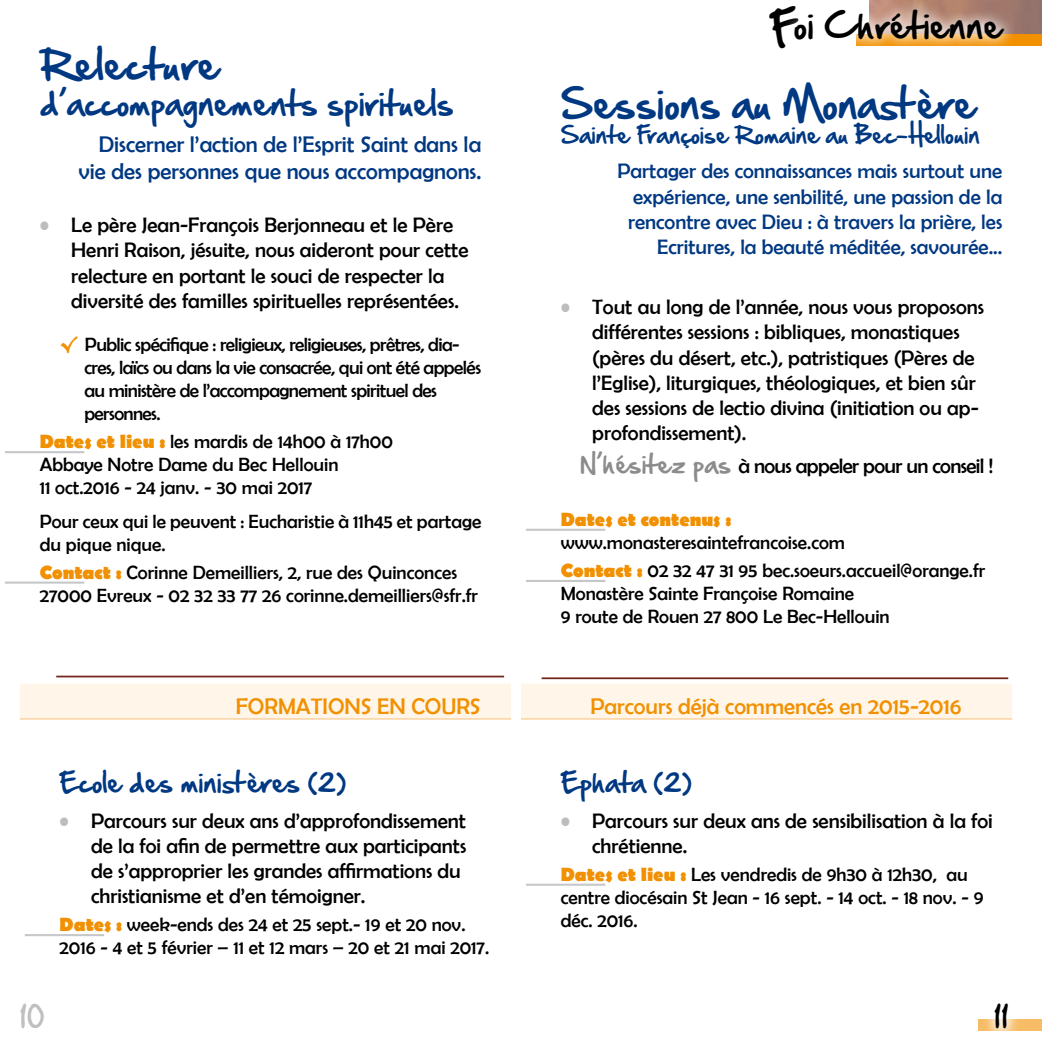
<style>
.page{position:relative;width:1042px;height:1042px;background:#fff}
.page>*{position:absolute;margin:0;border:0;box-sizing:border-box;transform-origin:0 0}
.t1{font:36.75px "Hand Of Sean";color:#003882}
.t2{font:31.5px "Hand Of Sean";letter-spacing:.01em;color:#000}
.t3{font:29.75px "Hand Of Sean";color:#003882}
.t4{font:28px "Hand Of Sean";color:#000}
.t5{font:28px "Hand Of Sean";color:#bfbfbf}
.t6{font:24.5px "Hand Of Sean";color:#003882}
.t7{font:22.75px/27.3px "Berlin Sans FB";color:#003882;text-align:right}
.t8{font:22.75px "Berlin Sans FB";color:#f19000}
.t9{font:21px/25.2px "Berlin Sans FB";color:#000}
.t10{font:21px/25.2px "Berlin Sans FB";color:#003882;text-align:right}
.t11{font:21px "Berlin Sans FB";letter-spacing:-.03em;color:#000}
.t12{font:21px "Hand Of Sean";color:#003882}
.t13{font:19.25px/23.1px "Berlin Sans FB";color:#000}
.t14{font:19.25px/23.1px "Berlin Sans FB";letter-spacing:-.03em;color:#000}
.t15{font:700 19.25px "Berlin Sans FB";color:#f19000}
.s1{color:#bbbdbe}
.s2{color:#f19000}
.s3{font-weight:700;color:#f19000}
.s4{font-family:"Hand Of Sean";font-size:22.75px;color:#8c8c8c}
</style>
<div class="page">
<img style="left:1017px;top:0;width:25px;height:35px">
<div style="left:856px;top:35px;width:186px;height:11px;background:#f19000"></div>
<div style="left:978px;top:1019px;width:64px;height:11px;background:#f6bc66"></div>
<div style="left:981px;top:989px;width:41px;height:52px;background:#fff;opacity:.75"></div>
<div style="left:781px;top:0;width:236px;height:53px;background:#fff;opacity:.75"></div>
<hr style="left:526px;top:529px;width:79px;height:2px;background:#c6c7c8">
<hr style="left:526px;top:580px;width:79px;height:2px;background:#c6c7c8">
<hr style="left:5px;top:451px;width:79px;height:2px;background:#c6c7c8">
<hr style="left:5px;top:581px;width:79px;height:3px;background:#c6c7c8">
<div style="left:20px;top:683px;width:491px;height:35px;background:#fff5e9"></div>
<hr style="left:20px;top:718px;width:491px;height:1px;background:#f9be73">
<hr style="left:25px;top:934px;width:79px;height:2px;background:#c6c7c8">
<div style="left:521px;top:683px;width:491px;height:35px;background:#fff5e9"></div>
<hr style="left:521px;top:718px;width:491px;height:1px;background:#f9be73">
<hr style="left:526px;top:883px;width:79px;height:3px;background:#c6c7c8">
<hr style="left:56px;top:676px;width:448px;height:1px;background:#742519">
<hr style="left:541px;top:677px;width:467px;height:2px;background:#742519">
<svg style="left:781px;top:0;width:35px;height:53px"></svg>
<h1 class="t1" style="left:40px;top:32px;width:181px">Relecture</h1>
<h3 class="t3" style="left:40px;top:76px;width:416px">d’accompagnements spirituels</h3>
<p class="t7" style="left:78px;top:131px;width:404px">Discerner l’action de l’Esprit Saint dans la vie des personnes que nous accompagnons.</p>
<p class="t9" style="left:71px;top:212px;width:399px;text-indent:-32px"><span class="s1">•</span> Le père Jean-François Berjonneau et le Père Henri Raison, jésuite, nous aideront pour cette relecture en portant le souci de respecter la diversité des familles spirituelles représentées.</p>
<p class="t14" style="left:84px;top:333px;width:398px;text-indent:-25px"><span class="s2">√</span> Public spécifique : religieux, religieuses, prêtres, dia&shy;cres, laïcs ou dans la vie consacrée, qui ont été appelés au ministère de l’accompagnement spirituel des personnes.</p>
<p class="t13" style="left:40px;top:430px;width:355px"><span class="s3">Dates et lieu :</span> les mardis de 14h00 à 17h00<br>Abbaye Notre Dame du Bec Hellouin<br>11 oct.2016 - 24 janv. - 30 mai 2017</p>
<p class="t13" style="left:40px;top:509px;width:443px">Pour ceux qui le peuvent : Eucharistie à 11h45 et partage du pique nique.</p>
<p class="t13" style="left:40px;top:560px;width:440px"><span class="s3">Contact :</span> Corinne Demeilliers, 2, rue des Quinconces<br>27000 Evreux - 02 32 33 77 26 corinne.demeilliers@sfr.fr</p>
<p class="t8" style="left:236px;top:693px;width:246px">FORMATIONS EN COURS</p>
<p class="t6" style="left:60px;top:760px;width:288px">Ecole des ministères (2)</p>
<p class="t9" style="left:91px;top:807px;width:377px;text-indent:-32px"><span class="s1">•</span> Parcours sur deux ans d’approfondissement de la foi afin de permettre aux participants de s’approprier les grandes affirmations du christianisme et d’en témoigner.</p>
<p class="t13" style="left:60px;top:913px;width:431px"><span class="s3">Dates :</span> week-ends des 24 et 25 sept.- 19 et 20 nov.<br>2016 - 4 et 5 février – 11 et 12 mars – 20 et 21 mai 2017.</p>
<h3 class="t5" style="left:20px;top:991px;width:26px">10</h3>
<h2 class="t2" style="left:794px;top:-2px;width:210px">oi Chrétienne</h2>
<h1 class="t1" style="left:561px;top:70px;width:417px">Sessions au Monastère</h1>
<p class="t12" style="left:561px;top:116px;width:421px">Sainte Françoise Romaine au Bec-Hellouin</p>
<p class="t10" style="left:617px;top:158px;width:386px">Partager des connaissances mais surtout une expérience, une senbilité, une passion de la rencontre avec Dieu : à travers la prière, les Ecritures, la beauté méditée, savourée...</p>
<p class="t9" style="left:592px;top:294px;width:393px;text-indent:-32px"><span class="s1">•</span> Tout au long de l’année, nous vous proposons différentes sessions : bibliques, monastiques (pères du désert, etc.), patristiques (Pères de l’Eglise), liturgiques, théologiques, et bien sûr des sessions de lectio divina (initiation ou ap&shy;profondissement).</p>
<p class="t11" style="left:580px;top:454px;width:414px"><span class="s4">N’hésitez pas</span> à nous appeler pour un conseil !</p>
<p class="t15" style="left:561px;top:508px;width:172px">Dates et contenus :</p>
<p class="t13" style="left:561px;top:528px;width:426px;line-height:28px">www.monasteresaintefrancoise.com<br><span class="s3">Contact :</span> 02 32 47 31 95 bec.soeurs.accueil@orange.fr</p>
<p class="t13" style="left:561px;top:582px;width:330px">Monastère Sainte Françoise Romaine<br>9 route de Rouen 27 800 Le Bec-Hellouin</p>
<p class="t8" style="left:590px;top:693px;width:372px">Parcours déjà commencés en 2015-2016</p>
<p class="t6" style="left:561px;top:760px;width:133px">Ephata (2)</p>
<p class="t9" style="left:592px;top:807px;width:402px;text-indent:-32px"><span class="s1">•</span> Parcours sur deux ans de sensibilisation à la foi chrétienne.</p>
<p class="t13" style="left:561px;top:862px;width:424px"><span class="s3">Dates et lieu :</span> Les vendredis de 9h30 à 12h30, au centre diocésain St Jean - 16 sept. - 14 oct. - 18 nov. - 9 déc. 2016.</p>
<h3 class="t4" style="left:994px;top:991px;width:16px">11</h3>
</div>
